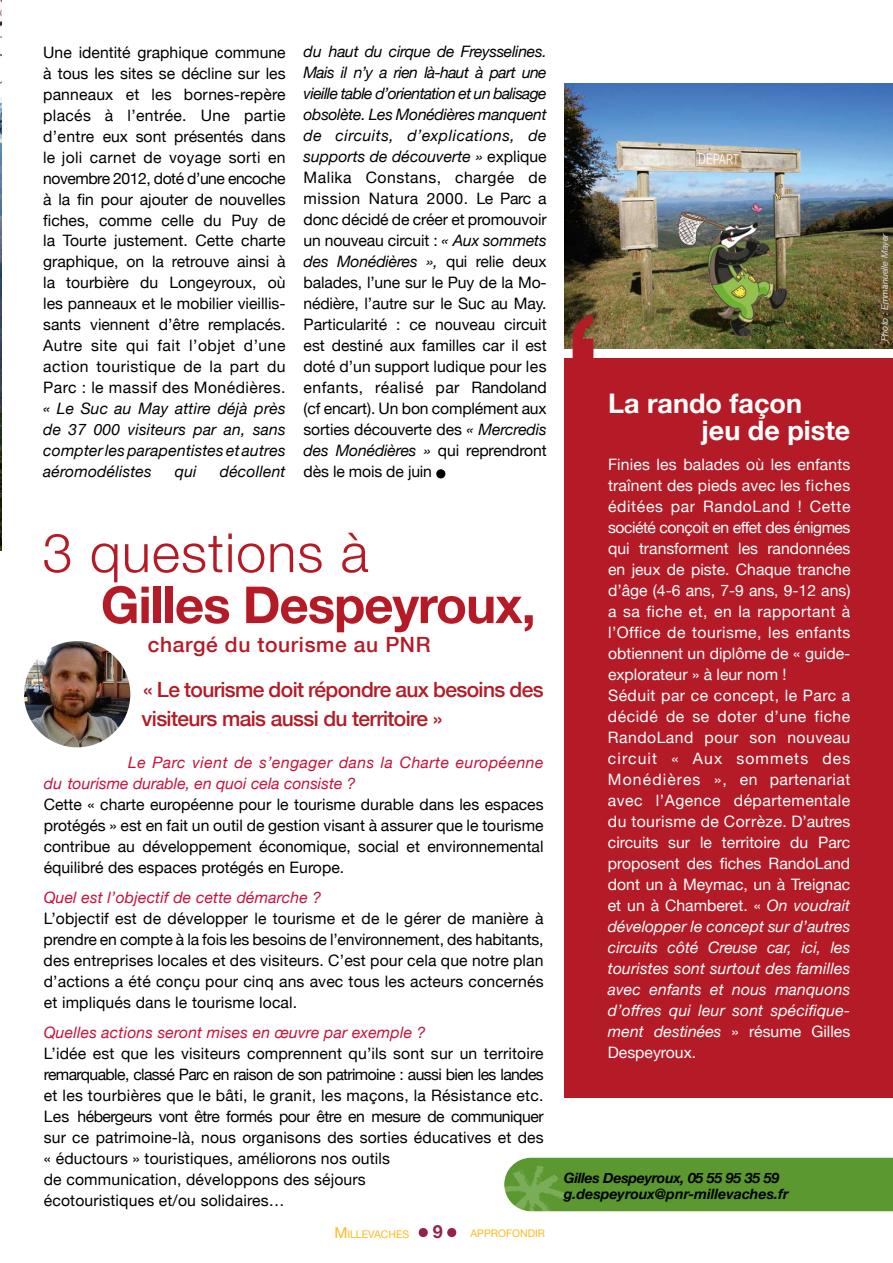
<style>
.page{position:relative;width:893px;height:1263px;background:#fff}
.page>*{position:absolute;margin:0;border:0;box-sizing:border-box;transform-origin:0 0}
.t1{font:500 150px "Helvetica Neue";color:#b51b26}
.t2{font:300 54px "Helvetica Neue";letter-spacing:.02em;color:#b51b26}
.t3{font:700 54px "Times";color:#94224b}
.t4{font:700 54px "Times";color:#000}
.t5{font:700 51px "Helvetica Neue";letter-spacing:-.02em;color:#b51b26}
.t6{font:700 27px/27px "Helvetica Neue";color:#fff}
.t7{font:500 21px/45.6px "Helvetica Neue";letter-spacing:-.03em;color:#b51b26}
.t8{font:700 18px "Helvetica Neue";color:#94224b}
.t9{font:15.75px/21px "Helvetica Neue";letter-spacing:.01em;color:#000;text-align:justify}
.t10{font:15.75px/21px "Helvetica Neue";letter-spacing:.01em;color:#fff}
.t11{font:italic 15.75px/21px "Helvetica Neue";letter-spacing:.01em;color:#000;text-align:justify}
.t12{font:italic 15.75px/21px "Helvetica Neue";letter-spacing:.03em;color:#c6123b}
.t13{font:italic 15.75px "Helvetica Neue";letter-spacing:.01em;color:#c6123b}
.t14{font:italic 700 14.25px/16.5px "Helvetica Neue";color:#000}
.t15{font:10.5px "Helvetica Neue";color:#fbba1e}
.t16{font:italic 9px "Helvetica Neue";letter-spacing:-.005em;color:#d9dada}
.s1{font-style:italic}
.s2{font-size:15px}
</style>
<div class="page">
<img style="left:564px;top:83px;width:329px;height:265px">
<img style="left:0;top:0;width:1px;height:551px">
<div style="left:565px;top:358px;width:328px;height:740px;background:#b51b26"></div>
<img style="left:24px;top:641px;width:106px;height:106px;border-radius:53px">
<svg style="left:504px;top:1158px;width:389px;height:54px;background:#619b37"></svg>
<p class="t9" style="left:43px;top:41px;width:244px">Une identité graphique commune à tous les sites se décline sur les panneaux et les bornes-repère placés à l’entrée. Une partie d’entre eux sont présentés dans le joli carnet de voyage sorti en novembre 2012, doté d’une encoche à la fin pour ajouter de nouvelles fiches, comme celle du Puy de la Tourte justement. Cette charte graphique, on la retrouve ainsi à la tourbière du Longeyroux, où les panneaux et le mobilier vieillis&shy;sants viennent d’être remplacés.<br>Autre site qui fait l’objet d’une action touristique de la part du Parc : le massif des Monédières.</p>
<p class="t11" style="left:43px;top:398px;width:244px">« Le Suc au May attire déjà près de 37 000 visiteurs par an, sans compter les parapentistes et autres aéromodélistes</p>
<p class="t11" style="left:175px;top:461px;width:23px">qui</p>
<p class="t11" style="left:220px;top:461px;width:67px">décollent</p>
<p class="t9" style="left:304px;top:41px;width:245px"><span class="s1">du haut du cirque de Freysselines.<br>Mais il n’y a rien là-haut à part une vieille table d’orientation et un balisage obsolète. Les Monédières manquent de circuits, d’explications, de supports de découverte »</span> explique Malika Constans, chargée de mission Natura 2000. Le Parc a donc décidé de créer et promouvoir un nouveau circuit : <span class="s1">« Aux sommets des Monédières »,</span> qui relie deux balades, l’une sur le Puy de la Mo&shy;nédière, l’autre sur le Suc au May.<br>Particularité : ce nouveau circuit est destiné aux familles car il est doté d’un support ludique pour les enfants, réalisé par Randoland (cf encart). Un bon complément aux sorties découverte des <span class="s1">« Mercredis des Monédières »</span> qui reprendront dès le mois de juin</p>
<h2 class="t4" style="left:432px;top:408px;width:15px">.</h2>
<h2 class="t2" style="left:43px;top:520px;width:327px">3 questions à</h2>
<h3 class="t5" style="left:101px;top:573px;width:436px">Gilles Despeyroux,</h3>
<h3 class="t7" style="left:143px;top:621px;width:402px">chargé du tourisme au PNR<br>« Le tourisme doit répondre aux besoins des</h3>
<h3 class="t7" style="left:142px;top:695px;width:302px">visiteurs mais aussi du territoire »</h3>
<p class="t12" style="left:44px;top:751px;width:501px;text-indent:84px">Le Parc vient de s’engager dans la Charte européenne du tourisme durable, en quoi cela consiste ?</p>
<p class="t9" style="left:44px;top:793px;width:501px">Cette « charte européenne pour le tourisme durable dans les espaces protégés » est en fait un outil de gestion visant à assurer que le tourisme contribue au développement économique, social et environnemental équilibré des espaces protégés en Europe.</p>
<p class="t13" style="left:44px;top:888px;width:279px">Quel est l’objectif de cette démarche ?</p>
<p class="t9" style="left:44px;top:907px;width:502px">L’objectif est de développer le tourisme et de le gérer de manière à prendre en compte à la fois les besoins de l’environnement, des habitants, des entreprises locales et des visiteurs. C’est pour cela que notre plan d’actions a été conçu pour cinq ans avec tous les acteurs concernés et impliqués dans le tourisme local.</p>
<p class="t13" style="left:44px;top:1023px;width:383px">Quelles actions seront mises en œuvre par exemple ?</p>
<p class="t9" style="left:44px;top:1042px;width:501px;text-align:left">L’idée est que les visiteurs comprennent qu’ils sont sur un territoire remarquable, classé Parc en raison de son patrimoine : aussi bien les landes et les tourbières que le bâti, le granit, les maçons, la Résistance etc.<br>Les hébergeurs vont être formés pour être en mesure de communiquer sur ce patrimoine-là, nous organisons des sorties éducatives et des « éductours » touristiques, améliorons nos outils<br>de communication, développons des séjours<br>écotouristiques et/ou solidaires…</p>
<p class="t8" style="left:433px;top:1220px;width:12px">9</p>
<p class="t15" style="left:334px;top:1228px;width:76px"><span class="s2">M</span>ILLEVACHES</p>
<h2 class="t3" style="left:414px;top:1166px;width:44px">. .</h2>
<p class="t15" style="left:470px;top:1227px;width:76px">APPROFONDIR</p>
<h1 class="t1" style="left:604px;top:482px;width:43px;rotate:-180deg">,</h1>
<h3 class="t6" style="left:701px;top:389px;width:150px;text-indent:-93px">La rando façon<br>jeu de piste</h3>
<p class="t10" style="left:608px;top:454px;width:244px">Finies les balades où les enfants traînent des pieds avec les fiches éditées par RandoLand ! Cette société conçoit en effet des énigmes qui transforment les randonnées en jeux de piste. Chaque tranche d’âge (4-6 ans, 7-9 ans, 9-12 ans) a sa fiche et, en la rapportant à l’Office de tourisme, les enfants obtiennent un diplôme de « guide&shy;explorateur » à leur nom !<br>Séduit par ce concept, le Parc a décidé de se doter d’une fiche<br>RandoLand pour son nouveau circuit « Aux sommets des<br>Monédières », en partenariat avec l’Agence départementale du tourisme de Corrèze. D’autres circuits sur le territoire du Parc proposent des fiches RandoLand dont un à Meymac, un à Treignac et un à Chamberet. « <span class="s1">On voudrait développer le concept sur d’autres circuits côté Creuse car, ici, les touristes sont surtout des familles avec enfants et nous manquons d’offres qui leur sont spécifique&shy;ment destinées</span> » résume Gilles<br>Despeyroux.</p>
<p class="t14" style="left:564px;top:1169px;width:226px">Gilles Despeyroux, 05 55 95 35 59 g.despeyroux@pnr-millevaches.fr</p>
<p class="t16" style="left:879px;top:341px;width:110px;rotate:-90deg">Photo : Emmanuelle Mayer</p>
</div>
